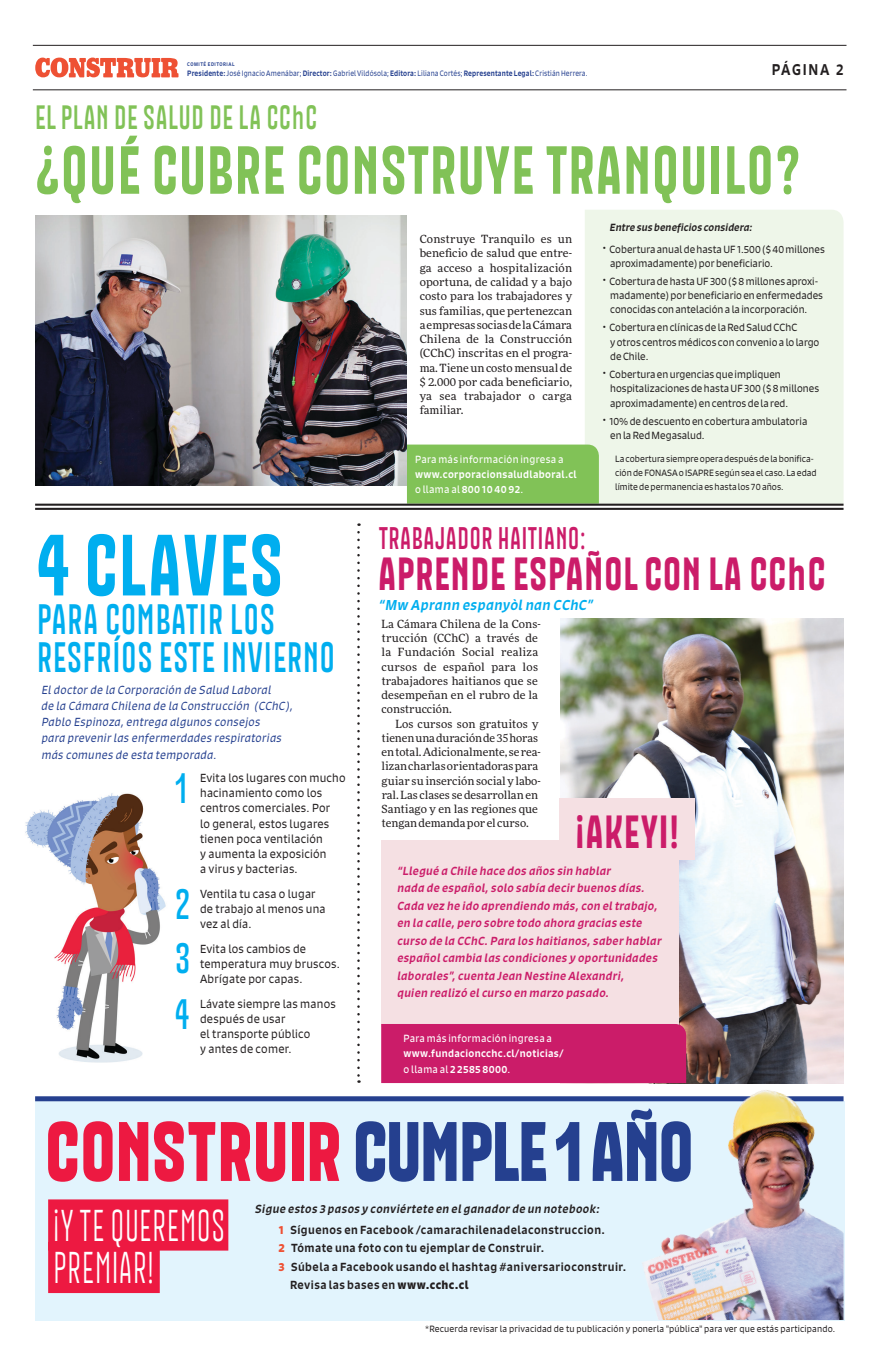
<style>
.page{position:relative;width:879px;height:1365px;background:#fff}
.page>*{position:absolute;margin:0;border:0;box-sizing:border-box;transform-origin:0 0}
.TITULO___MEDIUM_32{font:500 86.25px "Mazurquica";letter-spacing:.035em;color:#00aeef}
.t1{font:700 83.38px "Mazurquica";letter-spacing:.005em;color:#25408f}
.t2{font:500 67.5px "Mazurquica";letter-spacing:.03em;color:#81c257}
.TITULO___MEDIUM_32-2{font:500 46.25px "Mazurquica";letter-spacing:.035em;color:#cb1c69}
.t3{font:300 44.75px/42.4px "Mazurquica";letter-spacing:.02em;color:#fff}
.TITULO___MEDIUM_32-3{font:42.5px/38.2px "Mazurquica";letter-spacing:.03em;color:#00aeef}
.t4{font:33.75px "Mazurquica";letter-spacing:.03em;color:#81c257}
.TITULO___MEDIUM_32-4{font:31.25px "Mazurquica";letter-spacing:.03em;color:#cb1c69}
.t5{font:500 15px "Signo";letter-spacing:.13em;color:#231f20;scale:.91 1}
.t6{font:italic 500 13.75px "Signo";letter-spacing:.03em;color:#00aeef}
.cuerpo_texto{font:11.25px/14.2px "More Pro";letter-spacing:.005em;color:#231f20}
.ESTILO___GRANDE{font:11.25px/15px "Signo";letter-spacing:.02em;color:#231f20}
.t7{font:italic 500 11.25px/17.5px "Signo";letter-spacing:.03em;color:#cb1c69}
.ESTILO___GRANDE-2{font:italic 11.25px/16.2px "Signo";letter-spacing:.03em;color:#25408f}
.TITULO___MEDIUM_32-5{font:500 11.25px "Signo";letter-spacing:.04em;color:#231f20}
.TITULO___MEDIUM_32-6{font:italic 500 11.25px "Signo";letter-spacing:.04em;color:#231f20}
.cuerpo_texto-2{font:10px/14.2px "Signo";letter-spacing:.005em;color:#231f20}
.cuerpo_texto-3{font:500 10px/15.4px "Signo";letter-spacing:.035em;color:#fff}
.cuerpo_texto-4{font:italic 500 10px "Signo";letter-spacing:.015em;color:#231f20}
.cuerpo_texto-5{font:8.75px/14.2px "Signo";letter-spacing:.005em;color:#231f20}
.ESTILO___GRANDE-3{font:8.75px "Signo";letter-spacing:.02em;color:#231f20}
.t8{font:7.5px "Signo";letter-spacing:.02em;color:#25408f;scale:.91 1}
.t9{font:500 5px "Signo";letter-spacing:.11em;color:#25408f;scale:.91 1}
.s1{font-weight:500}
.s2{font-weight:400}
.s3{color:#ed1941}
.s4{font-weight:700;color:#ee5134}
.s5{font-weight:700}
</style>
<div class="page">
<div style="left:585px;top:210px;width:258px;height:293px;background:#eef6e9"></div>
<div style="left:407px;top:444px;width:192px;height:59px;background:#81c257"></div>
<img style="left:25px;top:793px;width:141px;height:270px">
<hr style="left:33px;top:89px;width:813px;height:1px;background:#231f20">
<hr style="left:33px;top:45px;width:813px;height:1px;background:#231f20">
<svg style="left:35px;top:58px;width:143px;height:19px"></svg>
<svg style="left:357px;top:532px;width:3px;height:550px"></svg>
<hr style="left:35px;top:503px;width:808px;height:2px;background:#231f20">
<hr style="left:35px;top:508px;width:808px;height:2px;background:#231f20">
<img style="left:560px;top:619px;width:283px;height:463px">
<img style="left:35px;top:216px;width:372px;height:269px">
<div style="left:381px;top:840px;width:298px;height:186px;background:#f5e0e3"></div>
<div style="left:381px;top:1023px;width:305px;height:59px;background:#cb1c69"></div>
<div style="left:559px;top:798px;width:136px;height:62px;background:#f5e0e3"></div>
<div style="left:35px;top:1101px;width:809px;height:219px;background:#e2f4fd"></div>
<div style="left:35px;top:1096px;width:808px;height:5px;background:#25408f"></div>
<img style="left:634px;top:1090px;width:209px;height:229px">
<div style="left:48px;top:1199px;width:180px;height:51px;background:#ed1941"></div>
<div style="left:48px;top:1241px;width:112px;height:51px;background:#ed1941"></div>
<p class="t5" style="left:771px;top:60px;width:80px">PÁGINA 2</p>
<p class="t9" style="left:187px;top:61px;width:54px">COMITÉ EDITORIAL</p>
<p class="t8" style="left:187px;top:69px;width:441px"><span class="s1">Presidente:</span> José Ignacio Amenábar; <span class="s1">Director:</span> Gabriel Vildósola; <span class="s1">Editora:</span> Liliana Cortés; <span class="s1">Representante Legal:</span> Cristián Herrera.</p>
<p class="t4" style="left:35px;top:95px;width:283px">EL PLAN DE SALUD DE LA CChC</p>
<p class="t2" style="left:35px;top:125px;width:766px">¿QUÉ CUBRE CONSTRUYE TRANQUILO?</p>
<p class="cuerpo_texto-4" style="left:610px;top:220px;width:144px">Entre sus beneficios considera:</p>
<p class="cuerpo_texto" style="left:420px;top:231px;width:154px;text-align:justify">Construye Tranquilo es un beneficio de salud que entre&shy;ga acceso a hospitalización oportuna, de calidad y a bajo costo para los trabajadores y sus familias, que pertenezcan a empresas socias de la Cámara Chilena de la Construcción (CChC) inscritas en el progra&shy;ma. Tiene un costo mensual de $ 2.000 por cada beneficiario, ya sea trabajador o carga familiar.</p>
<p class="cuerpo_texto-2" style="left:610px;top:242px;width:216px;text-indent:-8px">• Cobertura anual de hasta UF 1.500 ($ 40 millones aproximadamente) por beneficiario.</p>
<p class="cuerpo_texto-2" style="left:610px;top:274px;width:214px;text-indent:-8px">• Cobertura de hasta UF 300 ($ 8 millones aproxi&shy;madamente) por beneficiario en enfermedades conocidas con antelación a la incorporación.</p>
<p class="cuerpo_texto-2" style="left:610px;top:320px;width:211px;text-indent:-8px">• Cobertura en clínicas de la Red Salud CChC<br>y otros centros médicos con convenio a lo largo de Chile.</p>
<p class="cuerpo_texto-2" style="left:610px;top:367px;width:211px;text-indent:-8px">• Cobertura en urgencias que impliquen hospitalizaciones de hasta UF 300 ($ 8 millones aproximadamente) en centros de la red.</p>
<p class="cuerpo_texto-2" style="left:610px;top:413px;width:199px;text-indent:-8px">• 10% de descuento en cobertura ambulatoria en la Red Megasalud.</p>
<p class="TITULO___MEDIUM_32" style="left:38px;top:507px;width:246px">4 CLAVES</p>
<p class="TITULO___MEDIUM_32-3" style="left:38px;top:596px;width:298px">PARA COMBATIR LOS<br>RESFRÍOS ESTE INVIERNO</p>
<p class="ESTILO___GRANDE-2" style="left:41px;top:681px;width:253px">El doctor de la Corporación de Salud Laboral<br>de la Cámara Chilena de la Construcción (CChC), Pablo Espinoza, entrega algunos consejos<br>para prevenir las enfermerdades respiratorias más comunes de esta temporada.</p>
<p class="TITULO___MEDIUM_32-3" style="left:175px;top:766px;width:13px">1</p>
<p class="TITULO___MEDIUM_32-3" style="left:175px;top:881px;width:16px">2</p>
<p class="TITULO___MEDIUM_32-3" style="left:175px;top:935px;width:16px">3</p>
<p class="TITULO___MEDIUM_32-3" style="left:175px;top:992px;width:15px">4</p>
<p class="ESTILO___GRANDE" style="left:200px;top:770px;width:147px">Evita los lugares con mucho hacinamiento como los centros comerciales. Por<br>lo general, estos lugares tienen poca ventilación<br>y aumenta la exposición<br>a virus y bacterias.</p>
<p class="ESTILO___GRANDE" style="left:200px;top:885px;width:127px">Ventila tu casa o lugar de trabajo al menos una vez al día.</p>
<p class="ESTILO___GRANDE" style="left:200px;top:940px;width:141px">Evita los cambios de temperatura muy bruscos.<br>Abrígate por capas.</p>
<p class="ESTILO___GRANDE" style="left:200px;top:995px;width:137px">Lávate siempre las manos después de usar<br>el transporte público<br>y antes de comer.</p>
<p class="cuerpo_texto-3" style="left:415px;top:451px;width:163px"><span class="s2">Para más información ingresa a </span>www.corporacionsaludlaboral.cl <span class="s2">o llama al</span> 800 10 40 92<span class="s2">.</span></p>
<p class="cuerpo_texto-5" style="left:615px;top:451px;width:203px">La cobertura siempre opera después de la bonifica&shy;ción de FONASA o ISAPRE según sea el caso. La edad límite de permanencia es hasta los 70 años.</p>
<p class="TITULO___MEDIUM_32-4" style="left:379px;top:517px;width:208px">TRABAJADOR HAITIANO:</p>
<p class="TITULO___MEDIUM_32-2" style="left:379px;top:543px;width:448px">APRENDE ESPAÑOL CON LA CChC</p>
<p class="t6" style="left:379px;top:596px;width:216px">“Mw Aprann espanyòl nan CChC”</p>
<p class="cuerpo_texto" style="left:381px;top:616px;width:161px">La Cámara Chilena de la Cons&shy;trucción (CChC) a través de la Fundación Social realiza cursos de español para los trabajadores haitianos que se desempeñan en el rubro de la construcción.</p>
<p class="cuerpo_texto" style="left:381px;top:716px;width:161px;text-indent:14px">Los cursos son gratuitos y tienen una duración de 35 horas en total. Adicionalmente, se rea&shy;lizan charlas orientadoras para guiar su inserción social y labo&shy;ral. Las clases se desarrollan en<br>Santiago y en las regiones que tengan demanda por el curso.</p>
<p class="TITULO___MEDIUM_32-2" style="left:576px;top:800px;width:104px">¡AKEYI!</p>
<p class="t7" style="left:397px;top:861px;width:266px">“Llegué a Chile hace dos años sin hablar<br>nada de español, solo sabía decir buenos días.<br>Cada vez he ido aprendiendo más, con el trabajo, en la calle, pero sobre todo ahora gracias este curso de la CChC. Para los haitianos, saber hablar español cambia las condiciones y oportunidades laborales”, cuenta Jean Nestine Alexandri,<br>quien realizó el curso en marzo pasado.</p>
<p class="cuerpo_texto-3" style="left:403px;top:1030px;width:162px"><span class="s2">Para más información ingresa a </span>www.fundacioncchc.cl/noticias/ <span class="s2">o llama al</span> 2 2585 8000<span class="s2">.</span></p>
<p class="t1" style="left:45px;top:1094px;width:650px"><span class="s3">CONSTRUIR</span> CUMPLE 1 AÑO</p>
<p class="t3" style="left:53px;top:1201px;width:172px">¡Y TE QUEREMOS<br>PREMIAR!</p>
<p class="TITULO___MEDIUM_32-6" style="left:255px;top:1201px;width:346px">Sigue estos 3 pasos y conviértete en el ganador de un notebook:</p>
<p class="TITULO___MEDIUM_32-5" style="left:278px;top:1222px;width:328px"><span class="s4">1</span> Síguenos en Facebook /camarachilenadelaconstruccion.</p>
<p class="TITULO___MEDIUM_32-5" style="left:278px;top:1240px;width:267px"><span class="s4">2</span> Tómate una foto con tu ejemplar de Construir.</p>
<p class="TITULO___MEDIUM_32-5" style="left:278px;top:1259px;width:349px"><span class="s4">3</span> Súbela a Facebook usando el hashtag #aniversarioconstruir.</p>
<p class="TITULO___MEDIUM_32-5" style="left:290px;top:1277px;width:180px">Revisa las bases en <span class="s5">www.cchc.cl</span></p>
<p class="ESTILO___GRANDE-3" style="left:425px;top:1323px;width:411px">*Recuerda revisar la privacidad de tu publicación y ponerla "pública" para ver que estás participando.</p>
</div>
